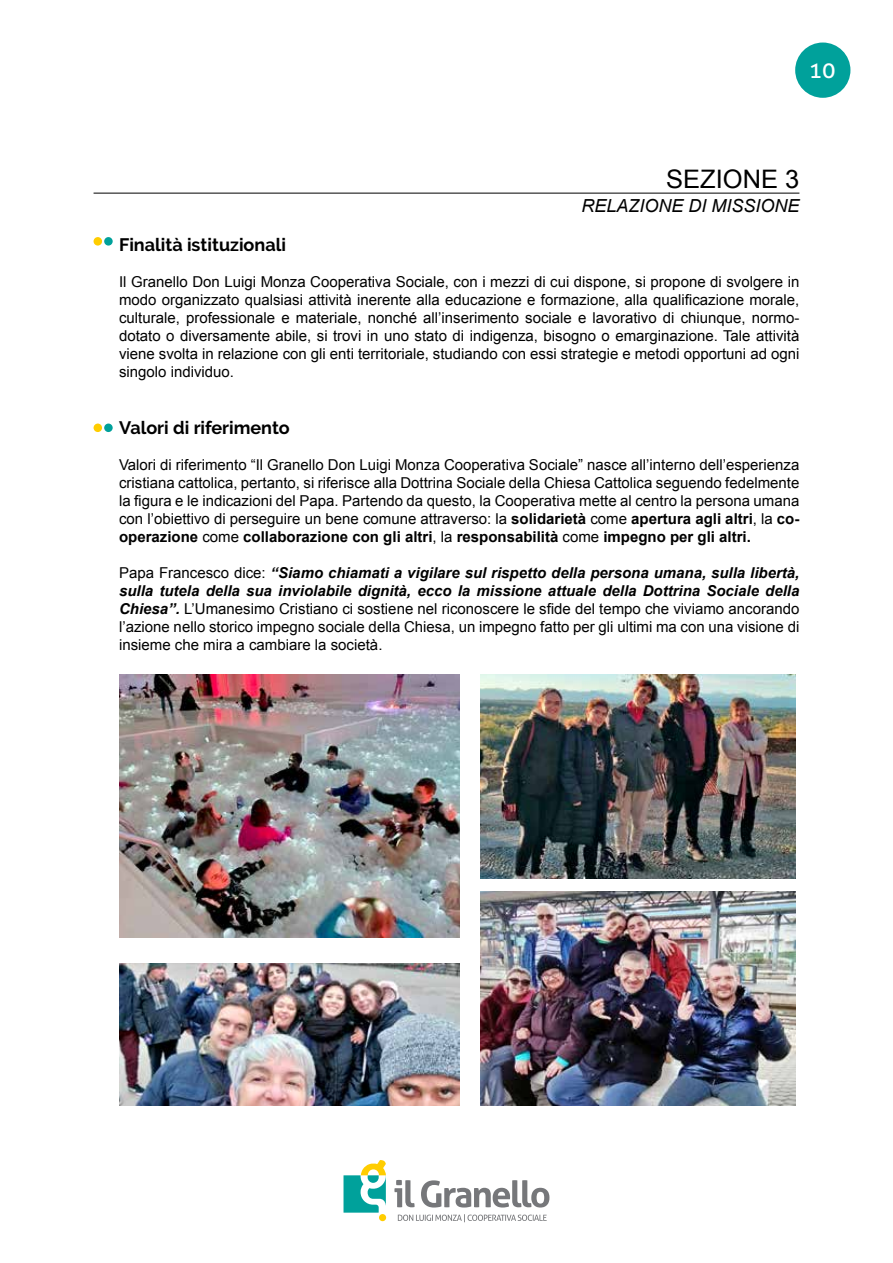
<style>
.page{position:relative;width:893px;height:1263px;background:#fff}
.page>*{position:absolute;margin:0;border:0;box-sizing:border-box;transform-origin:0 0}
.t1{font:25.5px "Arial";color:#000}
.t2{font:22.5px "Aller";color:#fff}
.t3{font:700 18px "Raleway";color:#000}
.t4{font:italic 18px "Arial";color:#000}
.t5{font:15px/18px "Arial";color:#000;text-align:justify}
.s1{font-weight:700}
.s2{font-weight:700;font-style:italic}
</style>
<div class="page">
<div style="left:379px;top:1214px;width:7px;height:7px;background:#ffcd00;border-radius:50%"></div>
<svg style="left:394px;top:1180px;width:21px;height:27px"></svg>
<svg style="left:421px;top:1180px;width:128px;height:27px"></svg>
<svg style="left:343px;top:1160px;width:43px;height:52px"></svg>
<svg style="left:398px;top:1214px;width:149px;height:8px"></svg>
<div style="left:795px;top:43px;width:55px;height:55px;background:#00a19b;border-radius:50%"></div>
<div style="left:94px;top:237px;width:8px;height:9px;background:#ffcd00;border-radius:50%"></div>
<div style="left:94px;top:423px;width:8px;height:9px;background:#ffcd00;border-radius:50%"></div>
<div style="left:104px;top:237px;width:9px;height:9px;background:#00a19b;border-radius:50%"></div>
<div style="left:104px;top:423px;width:9px;height:9px;background:#00a19b;border-radius:50%"></div>
<img style="left:480px;top:674px;width:315px;height:205px">
<img style="left:119px;top:963px;width:341px;height:143px">
<img style="left:119px;top:674px;width:341px;height:264px">
<img style="left:480px;top:891px;width:315px;height:215px">
<hr style="left:94px;top:193px;width:705px;height:1px;background:#000">
<h2 class="t2" style="left:809px;top:57px;width:28px">10</h2>
<h1 class="t1" style="left:666px;top:162px;width:135px">SEZIONE 3</h1>
<p class="t4" style="left:581px;top:194px;width:220px">RELAZIONE DI MISSIONE</p>
<p class="t3" style="left:119px;top:234px;width:168px">Finalità istituzionali</p>
<p class="t5" style="left:119px;top:273px;width:682px">Il Granello Don Luigi Monza Cooperativa Sociale, con i mezzi di cui dispone, si propone di svolgere in modo organizzato qualsiasi attività inerente alla educazione e formazione, alla qualificazione morale, culturale, professionale e materiale, nonché all’inserimento sociale e lavorativo di chiunque, normo&shy;dotato o diversamente abile, si trovi in uno stato di indigenza, bisogno o emarginazione. Tale attività viene svolta in relazione con gli enti territoriale, studiando con essi strategie e metodi opportuni ad ogni singolo individuo.</p>
<p class="t3" style="left:119px;top:418px;width:172px">Valori di riferimento</p>
<p class="t5" style="left:119px;top:456px;width:682px">Valori di riferimento “Il Granello Don Luigi Monza Cooperativa Sociale” nasce all’interno dell’esperienza cristiana cattolica, pertanto, si riferisce alla Dottrina Sociale della Chiesa Cattolica seguendo fedelmente la figura e le indicazioni del Papa. Partendo da questo, la Cooperativa mette al centro la persona umana con l’obiettivo di perseguire un bene comune attraverso: la <span class="s1">solidarietà</span> come <span class="s1">apertura agli altri</span>, la <span class="s1">co&shy;operazione</span> come <span class="s1">collaborazione con gli altri</span>, la <span class="s1">responsabilità</span> come <span class="s1">impegno per gli altri.</span></p>
<p class="t5" style="left:119px;top:564px;width:682px">Papa Francesco dice: <span class="s2">“Siamo chiamati a vigilare sul rispetto della persona umana, sulla libertà, sulla tutela della sua inviolabile dignità, ecco la missione attuale della Dottrina Sociale della Chiesa”.</span> L’Umanesimo Cristiano ci sostiene nel riconoscere le sfide del tempo che viviamo ancorando l’azione nello storico impegno sociale della Chiesa, un impegno fatto per gli ultimi ma con una visione di insieme che mira a cambiare la società.</p>
</div>
